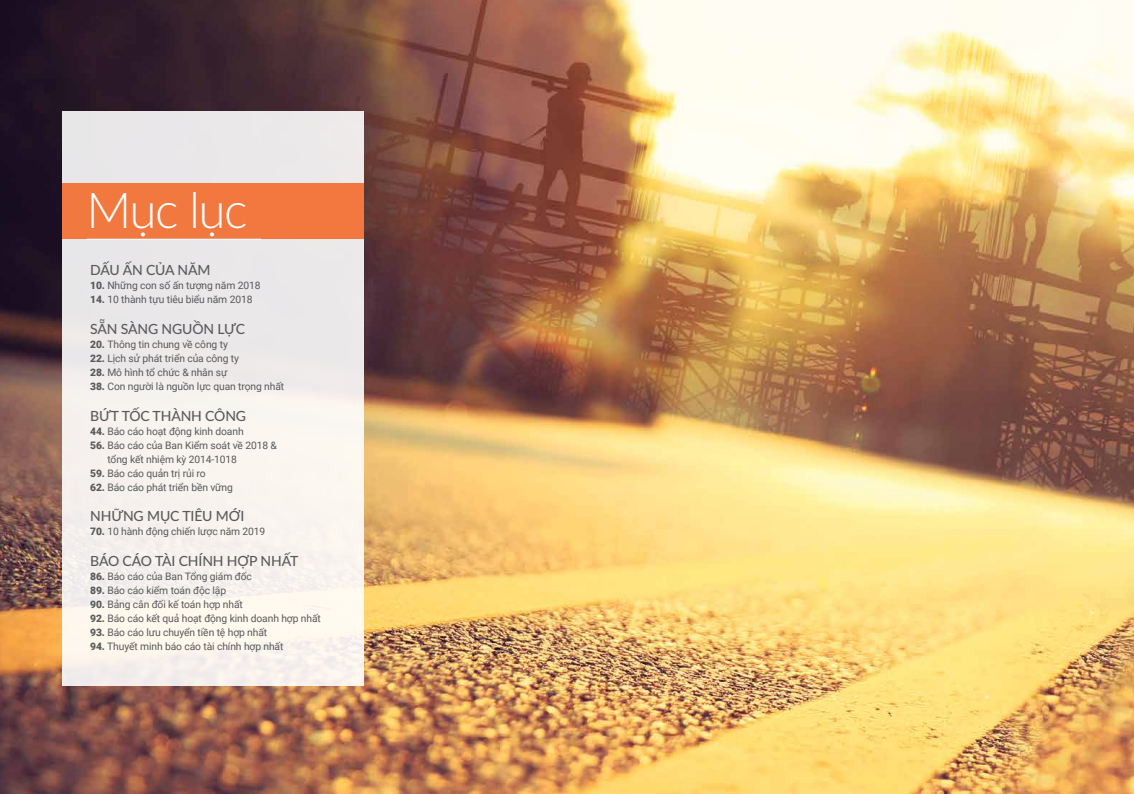
<style>
.page{position:relative;width:1134px;height:794px;background:#fff}
.page>*{position:absolute;margin:0;border:0;box-sizing:border-box;transform-origin:0 0}
.t1{font:300 49.5px "Lato";letter-spacing:-.03em;color:#fff}
.t2{font:500 14px "Lato";letter-spacing:-.01em;color:#58595b}
.t3{font:10.3px/14px "Roboto";letter-spacing:-.01em;color:#58595b}
.s1{font-weight:900}
</style>
<div class="page">
<img style="left:0;top:0;width:1134px;height:794px">
<div style="left:62px;top:111px;width:302px;height:574px;background:#f3efec"></div>
<div style="left:62px;top:183px;width:302px;height:55px;background:#f1783f"></div>
<hr style="left:87px;top:239px;width:174px;height:1px;background:#fff">
<h1 class="t1" style="left:87px;top:176px;width:162px">Mục lục</h1>
<h2 class="t2" style="left:90px;top:260px;width:67px">DẤU ẤN CỦA</h2>
<h2 class="t2" style="left:178px;top:260px;width:34px">NĂM</h2>
<p class="t3" style="left:90px;top:278px;width:172px"><span class="s1">10.</span> Những con số ấn tượng năm 2018</p>
<p class="t3" style="left:90px;top:292px;width:164px"><span class="s1">14.</span> 10 thành tựu tiêu biểu năm 2018</p>
<h2 class="t2" style="left:90px;top:318px;width:155px">SẴN SÀNG NGUỒN LỰC</h2>
<p class="t3" style="left:90px;top:337px;width:139px"><span class="s1">20.</span> Thông tin chung về công ty</p>
<p class="t3" style="left:90px;top:351px;width:150px"><span class="s1">22.</span> Lịch sử phát triển của công ty</p>
<p class="t3" style="left:90px;top:365px;width:139px"><span class="s1">28.</span> Mô hình tổ chức &amp; nhân sự</p>
<p class="t3" style="left:90px;top:379px;width:196px"><span class="s1">38.</span> Con người là nguồn lực quan trọng nhất</p>
<h2 class="t2" style="left:90px;top:405px;width:157px">BỨT TỐC THÀNH CÔNG</h2>
<p class="t3" style="left:90px;top:423px;width:155px"><span class="s1">44.</span> Báo cáo hoạt động kinh doanh</p>
<p class="t3" style="left:107px;top:437px;width:171px;text-indent:-17px"><span class="s1">56.</span> Báo cáo của Ban Kiểm soát về 2018 &amp; tổng kết nhiệm kỳ 2014-1018</p>
<p class="t3" style="left:90px;top:465px;width:117px"><span class="s1">59.</span> Báo cáo quản trị rủi ro</p>
<p class="t3" style="left:90px;top:479px;width:144px"><span class="s1">62.</span> Báo cáo phát triển bền vững</p>
<h2 class="t2" style="left:90px;top:506px;width:156px">NH ỮNG MỤC TIÊU MỚI</h2>
<p class="t3" style="left:90px;top:524px;width:177px"><span class="s1">70.</span> 10 hành động chiến lược năm 2019</p>
<h2 class="t2" style="left:90px;top:551px;width:210px">BÁO CÁO TÀI CH ÍNH H ỢP NHẤT</h2>
<p class="t3" style="left:90px;top:569px;width:163px"><span class="s1">86.</span> Báo cáo của Ban Tổng giám đốc</p>
<p class="t3" style="left:90px;top:583px;width:137px"><span class="s1">89.</span> Báo cáo kiểm toán độc lập</p>
<p class="t3" style="left:90px;top:597px;width:154px"><span class="s1">90.</span> Bảng cân đối kế toán hợp nhất</p>
<p class="t3" style="left:90px;top:611px;width:232px"><span class="s1">92.</span> Báo cáo kết quả hoạt động kinh doanh hợp nhất</p>
<p class="t3" style="left:90px;top:625px;width:179px"><span class="s1">93.</span> Báo cáo lưu chuyển tiền tệ hợp nhất</p>
<p class="t3" style="left:90px;top:639px;width:195px"><span class="s1">94.</span> Thuyết minh báo cáo tài chính hợp nhất</p>
</div>
